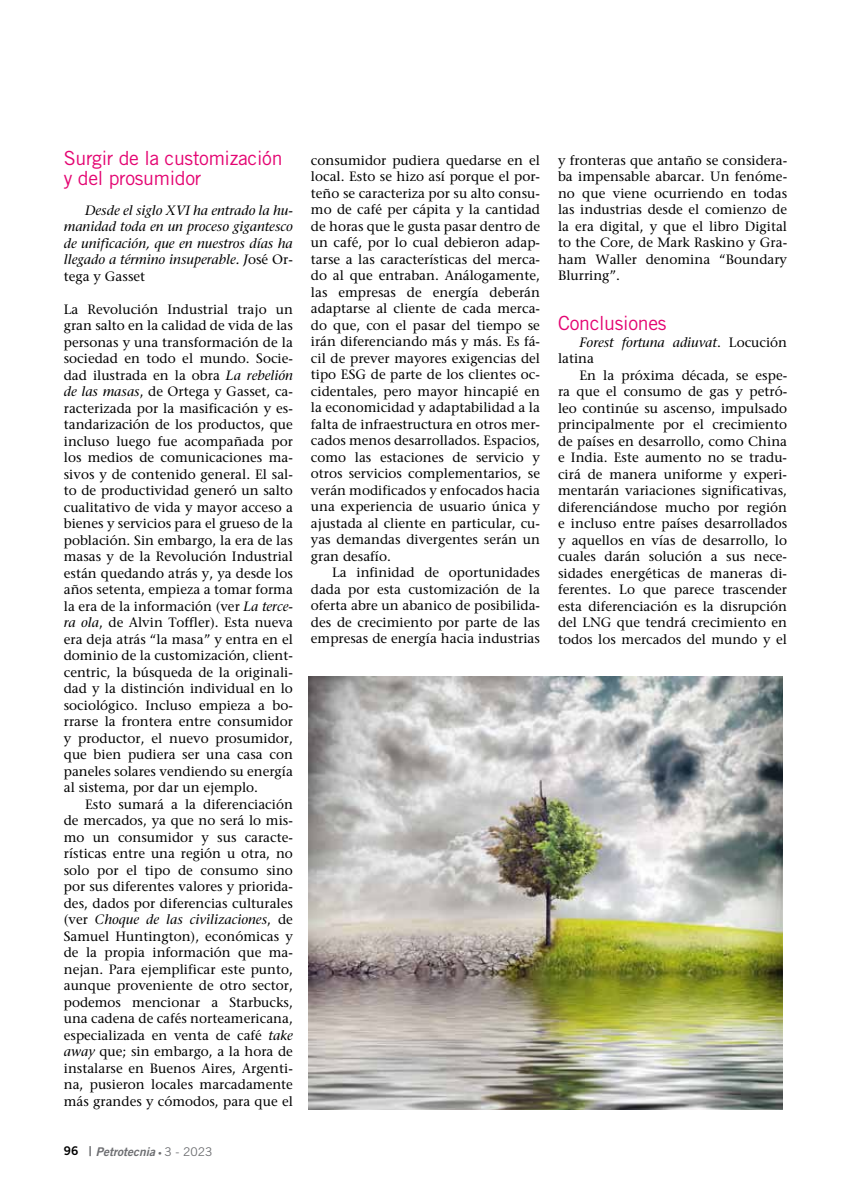
<style>
.page{position:relative;width:851px;height:1191px;background:#fff}
.page>*{position:absolute;margin:0;border:0;box-sizing:border-box;transform-origin:0 0}
.t1{font:19.5px/19.5px "Trade Gothic";letter-spacing:-.015em;color:#e40572}
.t2{font:13.5px/16.5px "Stone Serif";color:#000;text-align:justify}
.t3{font:italic 13.5px/16.5px "Stone Serif";color:#000;text-align:justify}
.t4{font:italic 12px "Trade Gothic Bold Two";color:#6d6e71}
.s1{font-style:normal}
.s2{font-style:italic}
.s3{font-style:normal;color:#000}
.s4{font-style:normal;font-size:13.5px}
.s5{font-style:normal;font-size:7.5px}
.s6{font-family:"Trade Gothic";font-style:normal}
</style>
<div class="page">
<img style="left:309px;top:677px;width:473px;height:432px">
<h1 class="t1" style="left:64px;top:148px;width:220px">Surgir de la customización y del prosumidor</h1>
<p class="t3" style="left:64px;top:202px;width:230px;text-indent:21px">Desde el siglo XVI ha entrado la hu&shy;manidad toda en un proceso gigantesco de unificación, que en nuestros días ha llegado a término insuperable. J<span class="s1">osé Or&shy;tega y Gasset</span></p>
<p class="t2" style="left:64px;top:300px;width:230px">La Revolución Industrial trajo un gran salto en la calidad de vida de las personas y una transformación de la sociedad en todo el mundo. Socie&shy;dad ilustrada en la obra <span class="s2">La rebelión de las masas</span>, de Ortega y Gasset, ca&shy;racterizada por la masificación y es&shy;tandarización de los productos, que incluso luego fue acompañada por los medios de comunicaciones ma&shy;sivos y de contenido general. El sal&shy;to de productividad generó un salto cualitativo de vida y mayor acceso a bienes y servicios para el grueso de la población. Sin embargo, la era de las masas y de la Revolución Industrial están quedando atrás y, ya desde los años setenta, empieza a tomar forma la era de la información (ver <span class="s2">La terce&shy;ra ola</span>, de Alvin Toffler). Esta nueva era deja atrás “la masa” y entra en el dominio de la customización, client&shy;centric, la búsqueda de la originali&shy;dad y la distinción individual en lo sociológico. Incluso empieza a bo&shy;rrarse la frontera entre consumidor y productor, el nuevo prosumidor, que bien pudiera ser una casa con paneles solares vendiendo su energía al sistema, por dar un ejemplo.</p>
<p class="t2" style="left:64px;top:795px;width:230px;text-indent:21px">Esto sumará a la diferenciación de mercados, ya que no será lo mis&shy;mo un consumidor y sus caracte&shy;rísticas entre una región u otra, no solo por el tipo de consumo sino por sus diferentes valores y priorida&shy;des, dados por diferencias culturales (ver <span class="s2">Choque de las civilizaciones</span>, de Samuel Huntington), económicas y de la propia información que ma&shy;nejan. Para ejemplificar este punto, aunque proveniente de otro sector, podemos mencionar a Starbucks, una cadena de cafés norteamericana, especializada en venta de café <span class="s2">take away</span> que; sin embargo, a la hora de instalarse en Buenos Aires, Argenti&shy;na, pusieron locales marcadamente más grandes y cómodos, para que el</p>
<p class="t4" style="left:64px;top:1143px;width:150px"><span class="s3">96</span> <span class="s4">|</span> Petrotecnia <span class="s5">•</span> <span class="s6">3 - 2023</span></p>
<p class="t2" style="left:311px;top:152px;width:230px">consumidor pudiera quedarse en el local. Esto se hizo así porque el por&shy;teño se caracteriza por su alto consu&shy;mo de café per cápita y la cantidad de horas que le gusta pasar dentro de un café, por lo cual debieron adap&shy;tarse a las características del merca&shy;do al que entraban. Análogamente, las empresas de energía deberán adaptarse al cliente de cada merca&shy;do que, con el pasar del tiempo se irán diferenciando más y más. Es fá&shy;cil de prever mayores exigencias del tipo ESG de parte de los clientes oc&shy;cidentales, pero mayor hincapié en la economicidad y adaptabilidad a la falta de infraestructura en otros mer&shy;cados menos desarrollados. Espacios, como las estaciones de servicio y otros servicios complementarios, se verán modificados y enfocados hacia una experiencia de usuario única y ajustada al cliente en particular, cu&shy;yas demandas divergentes serán un gran desafío.</p>
<p class="t2" style="left:311px;top:564px;width:230px;text-indent:21px">La infinidad de oportunidades dada por esta customización de la oferta abre un abanico de posibilida&shy;des de crecimiento por parte de las empresas de energía hacia industrias</p>
<p class="t2" style="left:558px;top:152px;width:230px">y fronteras que antaño se considera&shy;ba impensable abarcar. Un fenóme&shy;no que viene ocurriendo en todas las industrias desde el comienzo de la era digital, y que el libro Digital to the Core, de Mark Raskino y Gra&shy;ham Waller denomina “Boundary Blurring”.</p>
<h1 class="t1" style="left:558px;top:313px;width:110px">Conclusiones</h1>
<p class="t3" style="left:558px;top:334px;width:230px;text-indent:21px">Forest fortuna adiuvat<span class="s1">. Locución latina</span></p>
<p class="t2" style="left:558px;top:366px;width:230px;text-indent:21px">En la próxima década, se espe&shy;ra que el consumo de gas y petró&shy;leo continúe su ascenso, impulsado principalmente por el crecimiento de países en desarrollo, como China e India. Este aumento no se tradu&shy;cirá de manera uniforme y experi&shy;mentarán variaciones significativas, diferenciándose mucho por región e incluso entre países desarrollados y aquellos en vías de desarrollo, lo cuales darán solución a sus nece&shy;sidades energéticas de maneras di&shy;ferentes. Lo que parece trascender esta diferenciación es la disrupción del LNG que tendrá crecimiento en todos los mercados del mundo y el</p>
</div>
